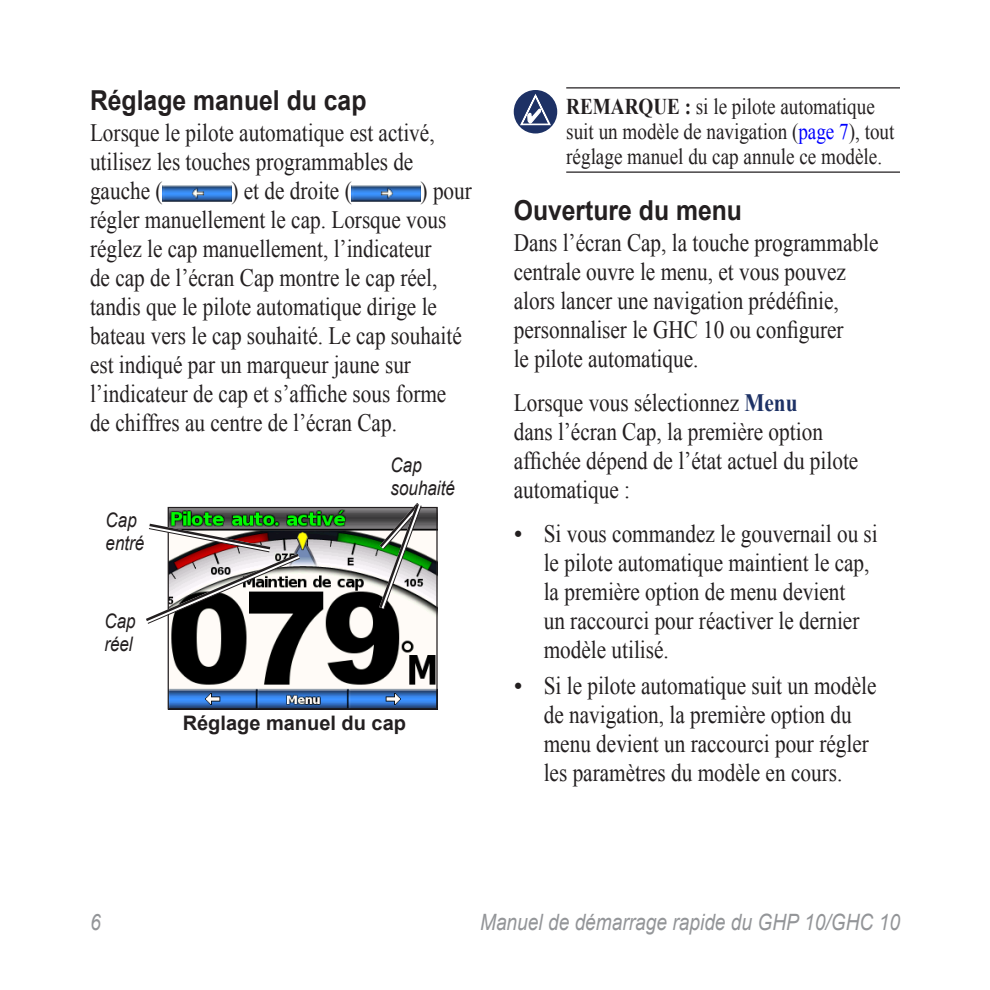
<style>
.page{position:relative;width:990px;height:990px;background:#fff}
.page>*{position:absolute;margin:0;border:0;box-sizing:border-box;transform-origin:0 0}
.t1{font:700 27.5px "Arial";color:#231f20;scale:.9 1}
.t2{font:25px/29px "Times New Roman";color:#231f20;scale:.85 1}
.t3{font:25px "Times New Roman";color:#231f20}
.t4{font:22.5px/25.2px "Times New Roman";color:#231f20;scale:.85 1}
.t5{font:italic 22.5px "Arial";color:#939598;scale:.85 1}
.t6{font:700 22.5px "Times New Roman";color:#231f20;scale:.85 1}
.t7{font:italic 20px/22.8px "Arial";color:#231f20;scale:.85 1}
.t8{font:700 20px "Arial";color:#231f20}
.s1{font-weight:700}
.s2{color:#00f}
.s3{font-weight:700;color:#1d3165}
</style>
<div class="page">
<img style="left:163px;top:185px;width:68px;height:17px">
<img style="left:352px;top:185px;width:69px;height:17px">
<img style="left:170px;top:509px;width:266px;height:199px">
<div style="left:168px;top:507px;width:270px;height:203px;border:1px solid #231f20"></div>
<svg style="left:146px;top:520px;width:159px;height:108px"></svg>
<svg style="left:374px;top:503px;width:52px;height:111px"></svg>
<hr style="left:566px;top:87px;width:334px;height:1px;background:#231f20">
<hr style="left:566px;top:172px;width:334px;height:1px;background:#231f20">
<div style="left:515px;top:91px;width:41px;height:41px;background:#1d3165;border-radius:50%"></div>
<div style="left:514px;top:90px;width:43px;height:43px;border:2px solid #1d3165;border-radius:50%"></div>
<svg style="left:519px;top:90px;width:33px;height:44px"></svg>
<p class="t1" style="left:90px;top:82px;width:309px">Réglage manuel du cap</p>
<p class="t2" style="left:90px;top:118px;width:407px">Lorsque le pilote automatique est activé, utilisez les touches programmables de gauche (</p>
<p class="t2" style="left:90px;top:176px;width:451px;text-indent:331px">) pour régler manuellement le cap. Lorsque vous réglez le cap manuellement, l’indicateur<br>de cap de l’écran Cap montre le cap réel, tandis que le pilote automatique dirige le bateau vers le cap souhaité. Le cap souhaité est indiqué par un marqueur jaune sur l’indicateur de cap et s’affiche sous forme de chiffres au centre de l’écran Cap.</p>
<p class="t2" style="left:231px;top:176px;width:143px">) et de droite (</p>
<p class="t7" style="left:106px;top:509px;width:47px">Cap entré</p>
<p class="t7" style="left:104px;top:610px;width:38px">Cap réel</p>
<p class="t7" style="left:391px;top:454px;width:77px">Cap souhaité</p>
<p class="t8" style="left:183px;top:710px;width:225px">Réglage manuel du cap</p>
<p class="t4" style="left:566px;top:93px;width:388px;text-indent:72px"><span class="s1">QUE :</span> si le pilote automatique suit un modèle de navigation (<span class="s2">page 7</span>), tout réglage manuel du cap annule ce modèle.</p>
<p class="t1" style="left:514px;top:192px;width:255px">Ouverture du menu</p>
<p class="t2" style="left:514px;top:227px;width:431px">Dans l’écran Cap, la touche programmable centrale ouvre le menu, et vous pouvez alors lancer une navigation prédéfinie, personnaliser le GHC 10 ou configurer<br>le pilote automatique.</p>
<p class="t2" style="left:514px;top:387px;width:407px">Lorsque vous sélectionnez <span class="s3">MENU<br></span>dans l’écran Cap, la première option affichée dépend de l’état actuel du pilote automatique :</p>
<p class="t2" style="left:544px;top:518px;width:395px">Si vous commandez le gouvernail ou si le pilote automatique maintient le cap, la première option de menu devient<br>un raccourci pour réactiver le dernier modèle utilisé.</p>
<p class="t2" style="left:544px;top:671px;width:393px">Si le pilote automatique suit un modèle de navigation, la première option du menu devient un raccourci pour régler les paramètres du modèle en cours.</p>
<p class="t6" style="left:566px;top:90px;width:35px">REMAR</p>
<p class="t3" style="left:514px;top:516px;width:10px">•</p>
<p class="t3" style="left:514px;top:669px;width:10px">•</p>
<p class="t5" style="left:480px;top:908px;width:496px">Manuel de démarrage rapide du GHP 10/GHC 10</p>
</div>
